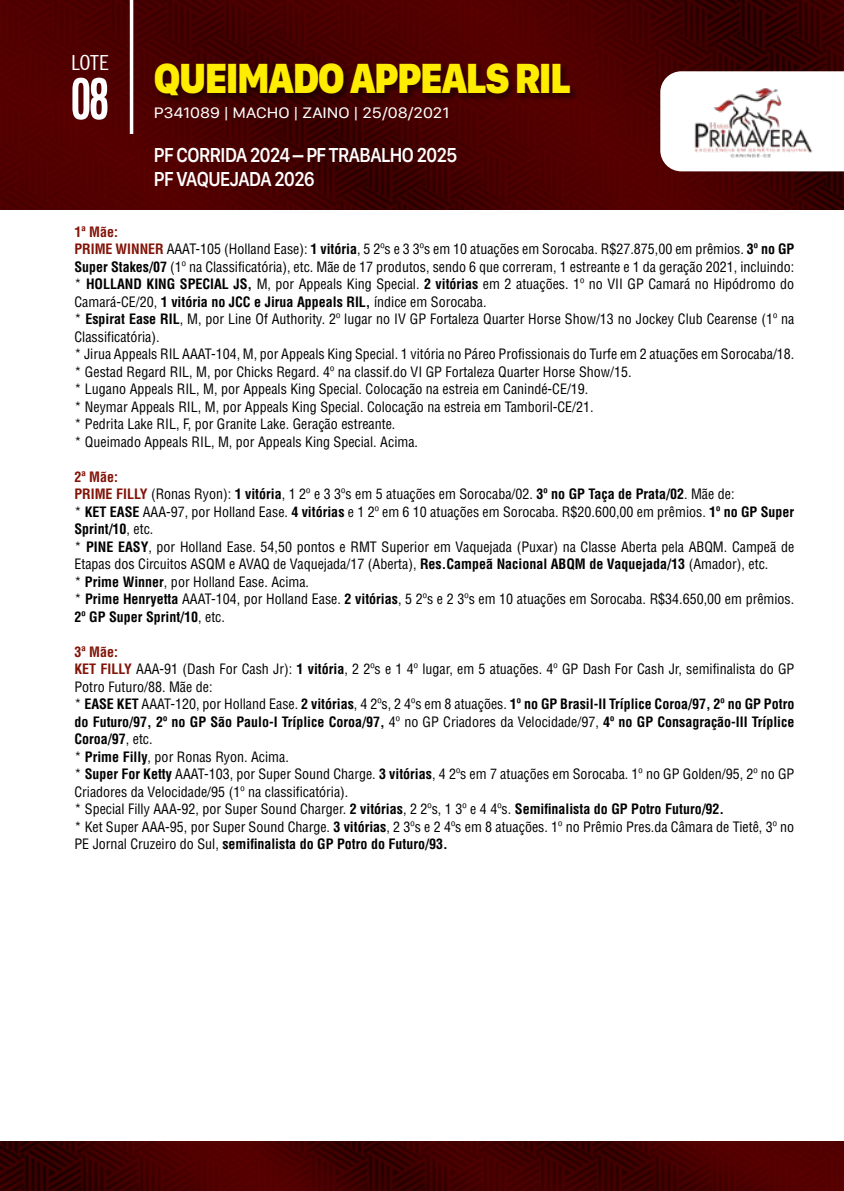
<style>
.page{position:relative;width:844px;height:1191px;background:#fff}
.page>*{position:absolute;margin:0;border:0;box-sizing:border-box;transform-origin:0 0}
.t1{font:700 extra-condensed 56px "News Gothic BT";color:#fff}
.t2{font:900 43.75px "SF Compact Display";letter-spacing:-.025em;color:#ffed00;scale:.88 1}
.t3{font:600 21px/24.5px "SF Compact Display";letter-spacing:-.025em;color:#fff;scale:.88 1}
.t4{font:condensed 20.82px "News Gothic BT";color:#fff;scale:1.11 1}
.t5{font:15.75px "SF Compact Display";color:#fff;scale:1.11 1}
.t6{font:condensed 14px/17.5px "Helvetica LT Std";color:#000}
.s1{font-weight:700;color:#821307}
.s2{font-weight:700}
</style>
<div class="page">
<img style="left:0;top:0;width:843px;height:210px">
<img style="left:0;top:1141px;width:843px;height:50px">
<svg style="left:660px;top:71px;width:183px;height:100px"></svg>
<div style="left:153px;top:62px;width:425px;height:42px;background:#000;opacity:.45"></div>
<hr style="left:130px;top:0;width:3px;height:134px;background:#fff">
<img style="left:688px;top:78px;width:126px;height:90px">
<h3 class="t4" style="left:71px;top:50px;width:35px">LOTE</h3>
<h1 class="t1" style="left:70px;top:65px;width:42px">08</h1>
<h2 class="t2" style="left:154px;top:52px;width:474px">QUEIMADO APPEALS RIL</h2>
<p class="t5" style="left:154px;top:102px;width:267px">P341089 | MACHO | ZAINO | 25/08/2021</p>
<h3 class="t3" style="left:154px;top:144px;width:346px">PF CORRIDA 2024 – PF TRABALHO 2025<br>PF VAQUEJADA 2026</h3>
<p class="t6" style="left:74px;top:223px;width:721px"><span class="s1">1ª Mãe:<br>PRIME WINNER</span> AAAT-105 (Holland Ease): <span class="s2">1 vitória</span>, 5 2ºs e 3 3ºs em 10 atuações em Sorocaba. R$27.875,00 em prêmios. <span class="s2">3º no GP Super Stakes/07</span> (1º na Classificatória), etc. Mãe de 17 produtos, sendo 6 que correram, 1 estreante e 1 da geração 2021, incluindo: * <span class="s2">HOLLAND KING SPECIAL JS,</span> M, por Appeals King Special. <span class="s2">2 vitórias</span> em 2 atuações. 1º no VII GP Camará no Hipódromo do Camará-CE/20, <span class="s2">1 vitória no JCC e Jirua Appeals RIL,</span> índice em Sorocaba.<br>* <span class="s2">Espirat Ease RIL</span>, M, por Line Of Authority. 2º lugar no IV GP Fortaleza Quarter Horse Show/13 no Jockey Club Cearense (1º na Classificatória).<br>* Jirua Appeals RIL AAAT-104, M, por Appeals King Special. 1 vitória no Páreo Profissionais do Turfe em 2 atuações em Sorocaba/18. * Gestad Regard RIL, M, por Chicks Regard. 4º na classif.do VI GP Fortaleza Quarter Horse Show/15.<br>* Lugano Appeals RIL, M, por Appeals King Special. Colocação na estreia em Canindé-CE/19.<br>* Neymar Appeals RIL, M, por Appeals King Special. Colocação na estreia em Tamboril-CE/21.<br>* Pedrita Lake RIL, F, por Granite Lake. Geração estreante.<br>* Queimado Appeals RIL, M, por Appeals King Special. Acima.</p>
<p class="t6" style="left:74px;top:468px;width:721px"><span class="s1">2ª Mãe:<br>PRIME FILLY</span> (Ronas Ryon): <span class="s2">1 vitória</span>, 1 2º e 3 3ºs em 5 atuações em Sorocaba/02. <span class="s2">3º no GP Taça de Prata/02</span>. Mãe de:<br>* <span class="s2">KET EASE</span> AAA-97, por Holland Ease. <span class="s2">4 vitórias</span> e 1 2º em 6 10 atuações em Sorocaba. R$20.600,00 em prêmios. <span class="s2">1º no GP Super Sprint/10</span>, etc.<br>* <span class="s2">PINE EASY</span>, por Holland Ease. 54,50 pontos e RMT Superior em Vaquejada (Puxar) na Classe Aberta pela ABQM. Campeã de Etapas dos Circuitos ASQM e AVAQ de Vaquejada/17 (Aberta), <span class="s2">Res.Campeã Nacional ABQM de Vaquejada/13</span> (Amador), etc.<br>* <span class="s2">Prime Winner</span>, por Holland Ease. Acima.<br>* <span class="s2">Prime Henryetta</span> AAAT-104, por Holland Ease. <span class="s2">2 vitórias</span>, 5 2ºs e 2 3ºs em 10 atuações em Sorocaba. R$34.650,00 em prêmios.<br><span class="s2">2º GP Super Sprint/10</span>, etc.</p>
<p class="t6" style="left:74px;top:643px;width:721px"><span class="s1">3ª Mãe:<br>KET FILLY</span> AAA-91 (Dash For Cash Jr): <span class="s2">1 vitória</span>, 2 2ºs e 1 4º lugar, em 5 atuações. 4º GP Dash For Cash Jr, semifinalista do GP Potro Futuro/88. Mãe de:<br>* <span class="s2">EASE KET</span> AAAT-120, por Holland Ease. <span class="s2">2 vitórias</span>, 4 2ºs, 2 4ºs em 8 atuações. <span class="s2">1º no GP Brasil-II Tríplice Coroa/97, 2º no GP Potro do Futuro/97, 2º no GP São Paulo-I Tríplice Coroa/97,</span> 4º no GP Criadores da Velocidade/97, <span class="s2">4º no GP Consagração-III Tríplice Coroa/97</span>, etc.<br>* <span class="s2">Prime Filly</span>, por Ronas Ryon. Acima.<br>* <span class="s2">Super For Ketty</span> AAAT-103, por Super Sound Charge. <span class="s2">3 vitórias</span>, 4 2ºs em 7 atuações em Sorocaba. 1º no GP Golden/95, 2º no GP Criadores da Velocidade/95 (1º na classificatória).<br>* Special Filly AAA-92, por Super Sound Charger. <span class="s2">2 vitórias</span>, 2 2ºs, 1 3º e 4 4ºs. <span class="s2">Semifinalista do GP Potro Futuro/92.<br></span>* Ket Super AAA-95, por Super Sound Charge. <span class="s2">3 vitórias</span>, 2 3ºs e 2 4ºs em 8 atuações. 1º no Prêmio Pres.da Câmara de Tietê, 3º no PE Jornal Cruzeiro do Sul, <span class="s2">semifinalista do GP Potro do Futuro/93.</span></p>
</div>
